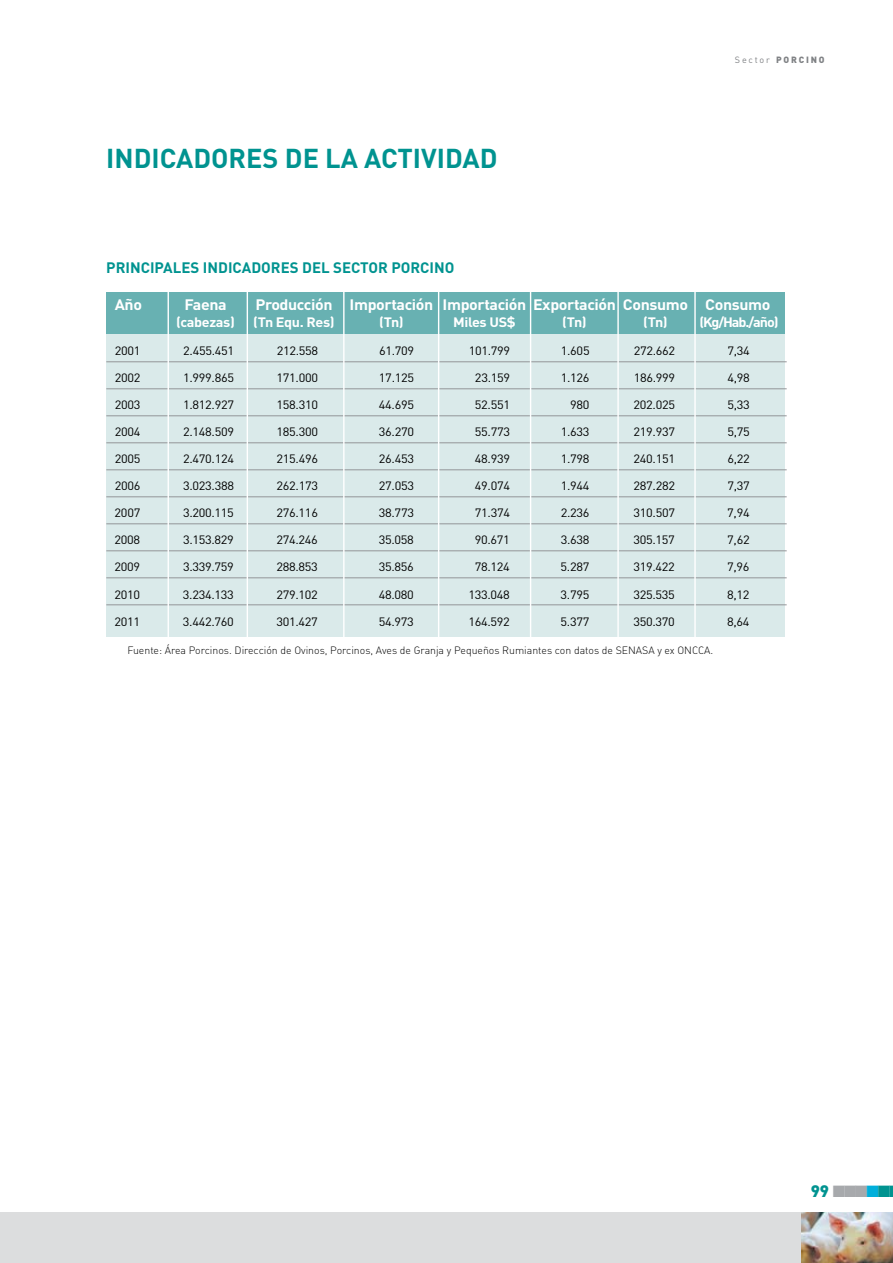
<style>
.page{position:relative;width:893px;height:1263px;background:#fff}
.page>*{position:absolute;margin:0;border:0;box-sizing:border-box;transform-origin:0 0}
.t1{font:700 27px "DIN";color:#009390}
.t2{font:900 16.5px "DIN";color:#009390}
.t3{font:700 15px "DIN";letter-spacing:-.025em;color:#fff;scale:1.06 1}
.t4{font:700 15px "DIN";color:#009390}
.t5{font:700 13.5px "DIN";letter-spacing:-.025em;color:#fff;scale:1.06 1}
.t6{font:12px "DIN";letter-spacing:-.025em;color:#000;scale:1.06 1}
.t7{font:10.5px "DIN Light Alternate";color:#000}
.t8{font:900 9px "DIN";letter-spacing:.2em;color:#808285}
.s1{font-weight:400}
.s2{color:#a7a9ac}
.s3{color:#00afdb}
</style>
<div class="page">
<div style="left:1px;top:1213px;width:892px;height:50px;background:#dcddde"></div>
<img style="left:802px;top:1213px;width:91px;height:50px">
<div style="left:106px;top:308px;width:679px;height:329px;background:#daeaea"></div>
<div style="left:106px;top:292px;width:679px;height:41px;background:#68b1b2"></div>
<hr style="left:106px;top:361px;width:681px;height:1px;background:#939598">
<hr style="left:106px;top:388px;width:681px;height:1px;background:#939598">
<hr style="left:106px;top:415px;width:681px;height:1px;background:#939598">
<hr style="left:106px;top:442px;width:681px;height:1px;background:#939598">
<hr style="left:106px;top:469px;width:681px;height:1px;background:#939598">
<hr style="left:106px;top:496px;width:681px;height:1px;background:#939598">
<hr style="left:106px;top:523px;width:681px;height:1px;background:#939598">
<hr style="left:106px;top:550px;width:681px;height:1px;background:#939598">
<hr style="left:106px;top:577px;width:681px;height:1px;background:#939598">
<hr style="left:106px;top:604px;width:681px;height:1px;background:#939598">
<hr style="left:168px;top:288px;width:1px;height:357px;background:#fff">
<hr style="left:247px;top:288px;width:1px;height:357px;background:#fff">
<hr style="left:343px;top:288px;width:2px;height:357px;background:#fff">
<hr style="left:438px;top:288px;width:1px;height:357px;background:#fff">
<hr style="left:530px;top:288px;width:1px;height:357px;background:#fff">
<hr style="left:617px;top:288px;width:2px;height:357px;background:#fff">
<hr style="left:694px;top:288px;width:2px;height:357px;background:#fff">
<h1 class="t1" style="left:106px;top:141px;width:389px">I ndicadores de la actividad</h1>
<p class="t4" style="left:106px;top:258px;width:27px">PRINCI</p>
<p class="t4" style="left:155px;top:258px;width:19px">PALES</p>
<p class="t4" style="left:203px;top:258px;width:141px">IN DICADORES DEL SECTO</p>
<p class="t4" style="left:378px;top:258px;width:52px">R PORCINO</p>
<p class="t8" style="left:735px;top:54px;width:91px"><span class="s1">Sector</span> PORCINO</p>
<p class="t3" style="left:115px;top:295px;width:27px">Año</p>
<p class="t3" style="left:184px;top:295px;width:41px">Faena</p>
<p class="t3" style="left:255px;top:295px;width:487px">Producción I mportación I mportación Exportación Consumo Consumo</p>
<p class="t5" style="left:176px;top:313px;width:57px">(cabezas)</p>
<p class="t5" style="left:253px;top:313px;width:78px">(Tn Equ. Res)</p>
<p class="t5" style="left:379px;top:313px;width:25px">(Tn)</p>
<p class="t5" style="left:453px;top:313px;width:60px">Miles US$</p>
<p class="t5" style="left:562px;top:313px;width:25px">(Tn)</p>
<p class="t5" style="left:643px;top:313px;width:25px">(Tn)</p>
<p class="t5" style="left:699px;top:313px;width:76px">(Kg/Hab./año)</p>
<p class="t6" style="left:115px;top:344px;width:26px">2001</p>
<p class="t6" style="left:183px;top:344px;width:50px">2.455.451</p>
<p class="t6" style="left:277px;top:344px;width:41px">212.558</p>
<p class="t6" style="left:379px;top:344px;width:35px">61.709</p>
<p class="t6" style="left:469px;top:344px;width:41px">101.799</p>
<p class="t6" style="left:561px;top:344px;width:29px">1.605</p>
<p class="t6" style="left:634px;top:344px;width:41px">272.662</p>
<p class="t6" style="left:727px;top:344px;width:23px">7,34</p>
<p class="t6" style="left:115px;top:371px;width:26px">2002</p>
<p class="t6" style="left:183px;top:371px;width:50px">1.999.865</p>
<p class="t6" style="left:277px;top:371px;width:41px">171.000</p>
<p class="t6" style="left:379px;top:371px;width:35px">17.125</p>
<p class="t6" style="left:475px;top:371px;width:35px">23.159</p>
<p class="t6" style="left:561px;top:371px;width:29px">1.126</p>
<p class="t6" style="left:634px;top:371px;width:41px">186.999</p>
<p class="t6" style="left:727px;top:371px;width:23px">4,98</p>
<p class="t6" style="left:115px;top:398px;width:26px">2003</p>
<p class="t6" style="left:183px;top:398px;width:50px">1.812.927</p>
<p class="t6" style="left:277px;top:398px;width:41px">158.310</p>
<p class="t6" style="left:379px;top:398px;width:35px">44.695</p>
<p class="t6" style="left:475px;top:398px;width:35px">52.551</p>
<p class="t6" style="left:570px;top:398px;width:20px">980</p>
<p class="t6" style="left:634px;top:398px;width:41px">202.025</p>
<p class="t6" style="left:727px;top:398px;width:23px">5,33</p>
<p class="t6" style="left:115px;top:425px;width:26px">2004</p>
<p class="t6" style="left:183px;top:425px;width:50px">2.148.509</p>
<p class="t6" style="left:277px;top:425px;width:41px">185.300</p>
<p class="t6" style="left:379px;top:425px;width:35px">36.270</p>
<p class="t6" style="left:475px;top:425px;width:35px">55.773</p>
<p class="t6" style="left:561px;top:425px;width:29px">1.633</p>
<p class="t6" style="left:634px;top:425px;width:41px">219.937</p>
<p class="t6" style="left:727px;top:425px;width:23px">5,75</p>
<p class="t6" style="left:115px;top:452px;width:26px">2005</p>
<p class="t6" style="left:183px;top:452px;width:50px">2.470.124</p>
<p class="t6" style="left:277px;top:452px;width:41px">215.496</p>
<p class="t6" style="left:379px;top:452px;width:35px">26.453</p>
<p class="t6" style="left:475px;top:452px;width:35px">48.939</p>
<p class="t6" style="left:561px;top:452px;width:29px">1.798</p>
<p class="t6" style="left:634px;top:452px;width:41px">240.151</p>
<p class="t6" style="left:727px;top:452px;width:23px">6,22</p>
<p class="t6" style="left:115px;top:479px;width:26px">2006</p>
<p class="t6" style="left:183px;top:479px;width:50px">3.023.388</p>
<p class="t6" style="left:277px;top:479px;width:41px">262.173</p>
<p class="t6" style="left:379px;top:479px;width:35px">27.053</p>
<p class="t6" style="left:475px;top:479px;width:35px">49.074</p>
<p class="t6" style="left:561px;top:479px;width:29px">1.944</p>
<p class="t6" style="left:634px;top:479px;width:41px">287.282</p>
<p class="t6" style="left:727px;top:479px;width:23px">7,37</p>
<p class="t6" style="left:115px;top:506px;width:26px">2007</p>
<p class="t6" style="left:183px;top:506px;width:50px">3.200.115</p>
<p class="t6" style="left:276px;top:506px;width:41px">276.116</p>
<p class="t6" style="left:379px;top:506px;width:35px">38.773</p>
<p class="t6" style="left:475px;top:506px;width:35px">71.374</p>
<p class="t6" style="left:561px;top:506px;width:29px">2.236</p>
<p class="t6" style="left:633px;top:506px;width:41px">310.507</p>
<p class="t6" style="left:727px;top:506px;width:23px">7,94</p>
<p class="t6" style="left:115px;top:533px;width:26px">2008</p>
<p class="t6" style="left:183px;top:533px;width:50px">3.153.829</p>
<p class="t6" style="left:276px;top:533px;width:41px">274.246</p>
<p class="t6" style="left:379px;top:533px;width:35px">35.058</p>
<p class="t6" style="left:475px;top:533px;width:35px">90.671</p>
<p class="t6" style="left:561px;top:533px;width:29px">3.638</p>
<p class="t6" style="left:633px;top:533px;width:41px">305.157</p>
<p class="t6" style="left:727px;top:533px;width:23px">7,62</p>
<p class="t6" style="left:115px;top:560px;width:26px">2009</p>
<p class="t6" style="left:183px;top:560px;width:50px">3.339.759</p>
<p class="t6" style="left:276px;top:560px;width:41px">288.853</p>
<p class="t6" style="left:379px;top:560px;width:35px">35.856</p>
<p class="t6" style="left:475px;top:560px;width:35px">78.124</p>
<p class="t6" style="left:561px;top:560px;width:29px">5.287</p>
<p class="t6" style="left:633px;top:560px;width:41px">319.422</p>
<p class="t6" style="left:727px;top:560px;width:23px">7,96</p>
<p class="t6" style="left:115px;top:587px;width:26px">2010</p>
<p class="t6" style="left:183px;top:587px;width:50px">3.234.133</p>
<p class="t6" style="left:276px;top:587px;width:41px">279.102</p>
<p class="t6" style="left:379px;top:587px;width:35px">48.080</p>
<p class="t6" style="left:468px;top:587px;width:41px">133.048</p>
<p class="t6" style="left:561px;top:587px;width:29px">3.795</p>
<p class="t6" style="left:633px;top:587px;width:41px">325.535</p>
<p class="t6" style="left:727px;top:587px;width:23px">8,12</p>
<p class="t6" style="left:115px;top:614px;width:26px">2011</p>
<p class="t6" style="left:183px;top:614px;width:50px">3.442.760</p>
<p class="t6" style="left:276px;top:614px;width:41px">301.427</p>
<p class="t6" style="left:379px;top:614px;width:35px">54.973</p>
<p class="t6" style="left:468px;top:614px;width:41px">164.592</p>
<p class="t6" style="left:561px;top:614px;width:29px">5.377</p>
<p class="t6" style="left:633px;top:614px;width:41px">350.370</p>
<p class="t6" style="left:727px;top:614px;width:23px">8,64</p>
<p class="t7" style="left:127px;top:644px;width:587px">Fuente: Área Porcinos. Dirección de Ovinos, Porcinos, Aves de Granja y Pequeños Rumiantes con datos de SENASA y ex ONCCA.</p>
<h2 class="t2" style="left:811px;top:1180px;width:81px">99 <span class="s2">■■■</span><span class="s3">■</span>■</h2>
</div>
